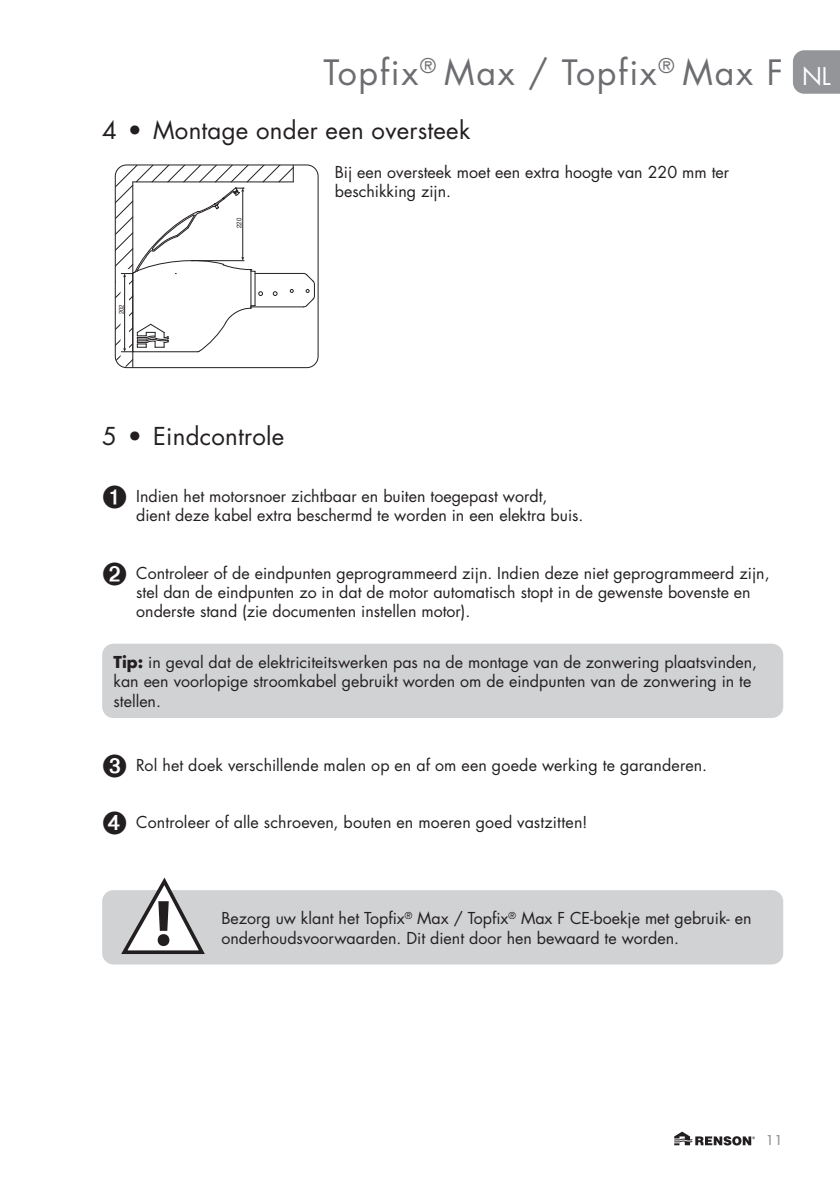
<style>
.page{position:relative;width:840px;height:1191px;background:#fff}
.page>*{position:absolute;margin:0;border:0;box-sizing:border-box;transform-origin:0 0}
.t1{font:34px "Futura Std";letter-spacing:.05em;color:#6c6d70}
.T1{font:24px "Futura Std";letter-spacing:.01em;color:#231f20}
.body{font:16px/19.2px "Futura Std";color:#231f20}
.t2{font:14px "Lucida Sans";color:#939598}
.t3{font:6.8px "Helvetica Neue LT Std";color:#231f20;scale:.9 1}
.s1{font-size:23.8px;color:#fff}
.s2{font-weight:700}
</style>
<div class="page">
<svg style="left:674px;top:1131px;width:80px;height:14px"></svg>
<hr style="left:255px;top:273px;width:48px;height:1px;background:#231f20">
<svg style="left:303px;top:273px;width:12px;height:34px"></svg>
<hr style="left:251px;top:306px;width:52px;height:1px;background:#231f20">
<svg style="left:115px;top:166px;width:179px;height:201px"></svg>
<div style="left:115px;top:164px;width:203px;height:204px;border:1px solid #231f20;border-radius:11px"></div>
<svg style="left:793px;top:50px;width:46px;height:44px;background:#97999c"></svg>
<div style="left:102px;top:890px;width:680px;height:74px;background:#d1d2d4;border-radius:11px"></div>
<svg style="left:121px;top:877px;width:84px;height:77px"></svg>
<div style="left:102px;top:643px;width:680px;height:75px;background:#d1d2d4;border-radius:11px"></div>
<h1 class="t1" style="left:323px;top:51px;width:508px">Topfix<sup>®</sup> Max / Topfix<sup>®</sup> Max F <span class="s1">nl</span></h1>
<p class="T1" style="left:102px;top:115px;width:369px">4 • Montage onder een oversteek</p>
<p class="t3" style="left:117px;top:314px;width:13px;rotate:-90deg">202</p>
<p class="t3" style="left:235px;top:228px;width:13px;rotate:-90deg">220</p>
<p class="T1" style="left:102px;top:420px;width:183px">5 • Eindcontrole</p>
<p class="body" style="left:334px;top:162px;width:395px">Bij een oversteek moet een extra hoogte van 220 mm ter beschikking zijn.</p>
<p class="body" style="left:136px;top:486px;width:448px;text-indent:-34px">➊ Indien het motorsnoer zichtbaar en buiten toegepast wordt, dient deze kabel extra beschermd te worden in een elektra buis.</p>
<p class="body" style="left:136px;top:563px;width:634px;text-indent:-34px">➋ Controleer of de eindpunten geprogrammeerd zijn. Indien deze niet geprogrammeerd zijn, stel dan de eindpunten zo in dat de motor automatisch stopt in de gewenste bovenste en onderste stand (zie documenten instellen motor).</p>
<p class="body" style="left:113px;top:653px;width:644px"><span class="s2">Tip:</span> in geval dat de elektriciteitswerken pas na de montage van de zonwering plaatsvinden, kan een voorlopige stroomkabel gebruikt worden om de eindpunten van de zonwering in te stellen.</p>
<p class="body" style="left:102px;top:755px;width:606px">➌ Rol het doek verschillende malen op en af om een goede werking te garanderen.</p>
<p class="body" style="left:102px;top:813px;width:486px">➍ Controleer of alle schroeven, bouten en moeren goed vastzitten!</p>
<p class="body" style="left:221px;top:909px;width:531px">Bezorg uw klant het Topfix<sup>®</sup> Max / Topfix<sup>®</sup> Max F CE-boekje met gebruik- en onderhoudsvoorwaarden. Dit dient door hen bewaard te worden.</p>
<p class="t2" style="left:765px;top:1131px;width:19px">11</p>
</div>
